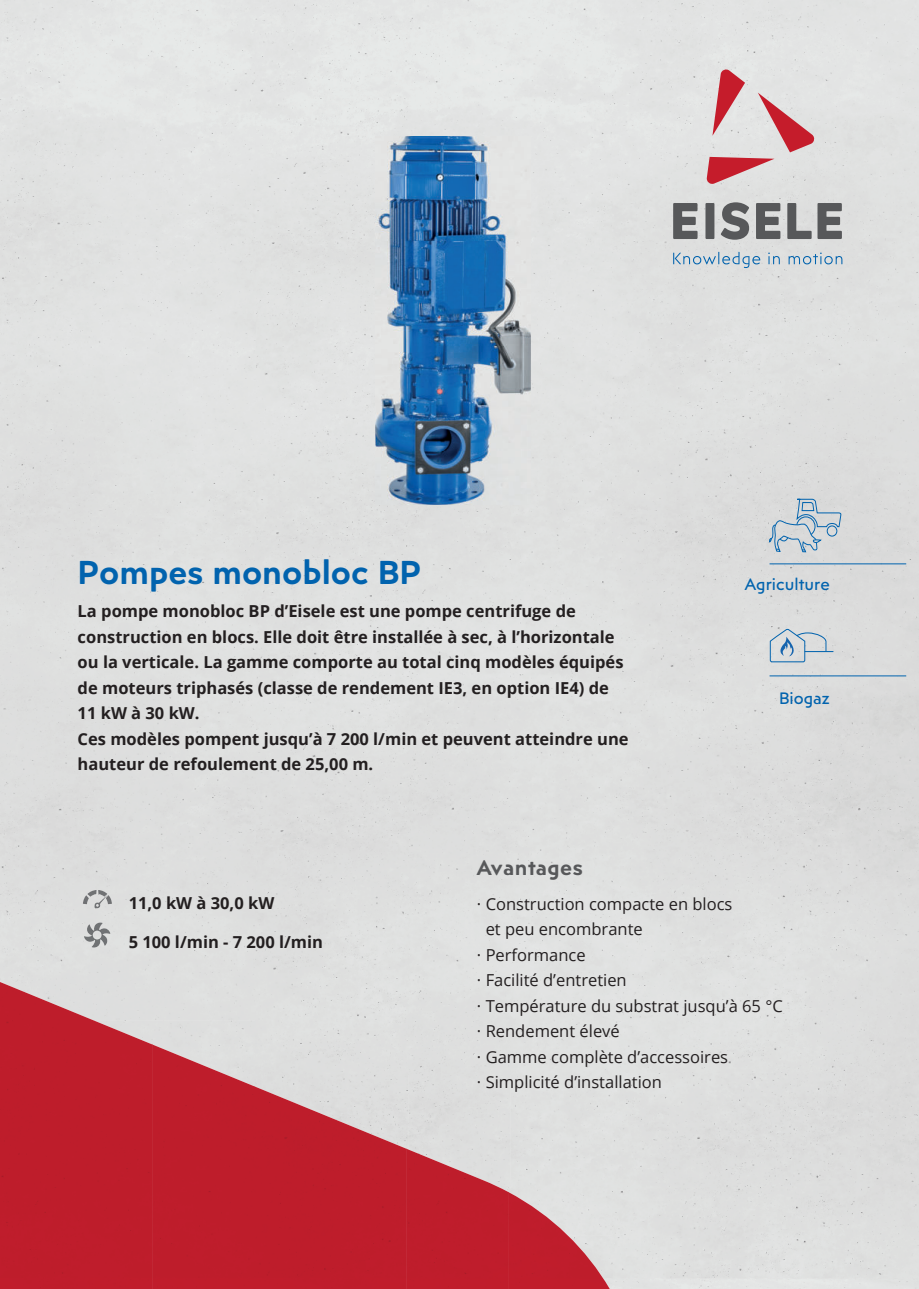
<style>
.page{position:relative;width:919px;height:1289px;background:#fff}
.page>*{position:absolute;margin:0;border:0;box-sizing:border-box;transform-origin:0 0}
.t1{font:600 33px "Posterama Text";color:#0163ae}
.t2{font:600 21px "Posterama Text";letter-spacing:.02em;color:#57585a}
.t3{font:700 16.5px/25.5px "Open Sans";color:#231f20}
.t4{font:16.5px "Open Sans";color:#231f20}
.t5{font:16.5px "Posterama Text";color:#0163ae}
</style>
<div class="page">
<div style="left:0;top:0;width:255px;height:1020px;background:#dfe0e0"></div>
<div style="left:255px;top:0;width:357px;height:161px;background:#e4e6e5"></div>
<div style="left:612px;top:0;width:306px;height:1288px;background:#dedede"></div>
<div style="left:255px;top:161px;width:153px;height:966px;background:#dfe0df"></div>
<div style="left:510px;top:161px;width:103px;height:1074px;background:#e0e1e0"></div>
<div style="left:408px;top:504px;width:102px;height:677px;background:#dedfde"></div>
<div style="left:153px;top:1020px;width:102px;height:53px;background:#dedede"></div>
<img style="left:254px;top:1073px;width:1px;height:13px">
<img style="left:407px;top:1127px;width:2px;height:21px">
<img style="left:508px;top:1181px;width:2px;height:10px">
<img style="left:609px;top:1235px;width:4px;height:53px">
<img style="left:0;top:981px;width:153px;height:307px">
<img style="left:152px;top:1044px;width:102px;height:244px">
<img style="left:254px;top:1086px;width:153px;height:202px">
<img style="left:406px;top:1148px;width:102px;height:140px">
<img style="left:508px;top:1191px;width:101px;height:97px">
<svg style="left:768px;top:491px;width:73px;height:61px;background:#c2cdd4"></svg>
<svg style="left:769px;top:628px;width:64px;height:34px;background:#c2ced6"></svg>
<hr style="left:769px;top:563px;width:137px;height:1px;background:#0163ae">
<hr style="left:769px;top:675px;width:137px;height:1px;background:#0163ae">
<svg style="left:706px;top:68px;width:109px;height:117px;background:#dbb5b8"></svg>
<svg style="left:673px;top:203px;width:24px;height:36px"></svg>
<svg style="left:705px;top:203px;width:9px;height:36px"></svg>
<svg style="left:720px;top:202px;width:29px;height:38px"></svg>
<svg style="left:756px;top:203px;width:24px;height:36px"></svg>
<svg style="left:787px;top:203px;width:24px;height:36px"></svg>
<svg style="left:817px;top:203px;width:24px;height:36px"></svg>
<svg style="left:673px;top:252px;width:87px;height:16px"></svg>
<svg style="left:768px;top:252px;width:11px;height:12px"></svg>
<svg style="left:788px;top:252px;width:54px;height:12px"></svg>
<svg style="left:83px;top:889px;width:29px;height:15px"></svg>
<img style="left:94px;top:895px;width:14px;height:13px">
<img style="left:84px;top:922px;width:26px;height:25px">
<img style="left:376px;top:136px;width:155px;height:368px">
<h1 class="t1" style="left:78px;top:552px;width:345px">Pompes monobloc BP</h1>
<p class="t3" style="left:78px;top:600px;width:552px">La pompe monobloc BP d’Eisele est une pompe centrifuge de construction en blocs. Elle doit être installée à sec, à l’horizontale ou la verticale. La gamme comporte au total cinq modèles équipés de moteurs triphasés (classe de rendement IE3, en option IE4) de 11 kW à 30 kW.<br>Ces modèles pompent jusqu’à 7 200 l/min et peuvent atteindre une hauteur de refoulement de 25,00 m.</p>
<p class="t5" style="left:744px;top:576px;width:86px">Agriculture</p>
<p class="t5" style="left:779px;top:690px;width:52px">Biogaz</p>
<p class="t3" style="left:129px;top:889px;width:147px">11,0 kW à 30,0 kW</p>
<p class="t3" style="left:129px;top:928px;width:196px">5 100 l/min - 7 200 l/min</p>
<p class="t2" style="left:476px;top:855px;width:108px">Avantages</p>
<p class="t4" style="left:476px;top:897px;width:257px">· Construction compacte en blocs</p>
<p class="t4" style="left:485px;top:922px;width:158px">et peu encombrante</p>
<p class="t4" style="left:476px;top:948px;width:110px">· Performance</p>
<p class="t4" style="left:476px;top:973px;width:151px">· Facilité d’entretien</p>
<p class="t4" style="left:476px;top:994px;width:307px">· Température du substrat jusqu’à 65 °C</p>
<p class="t4" style="left:476px;top:1024px;width:145px">· Rendement élevé</p>
<p class="t4" style="left:476px;top:1050px;width:253px">· Gamme complète d’accessoires</p>
<p class="t4" style="left:476px;top:1075px;width:187px">· Simplicité d’installation</p>
</div>
